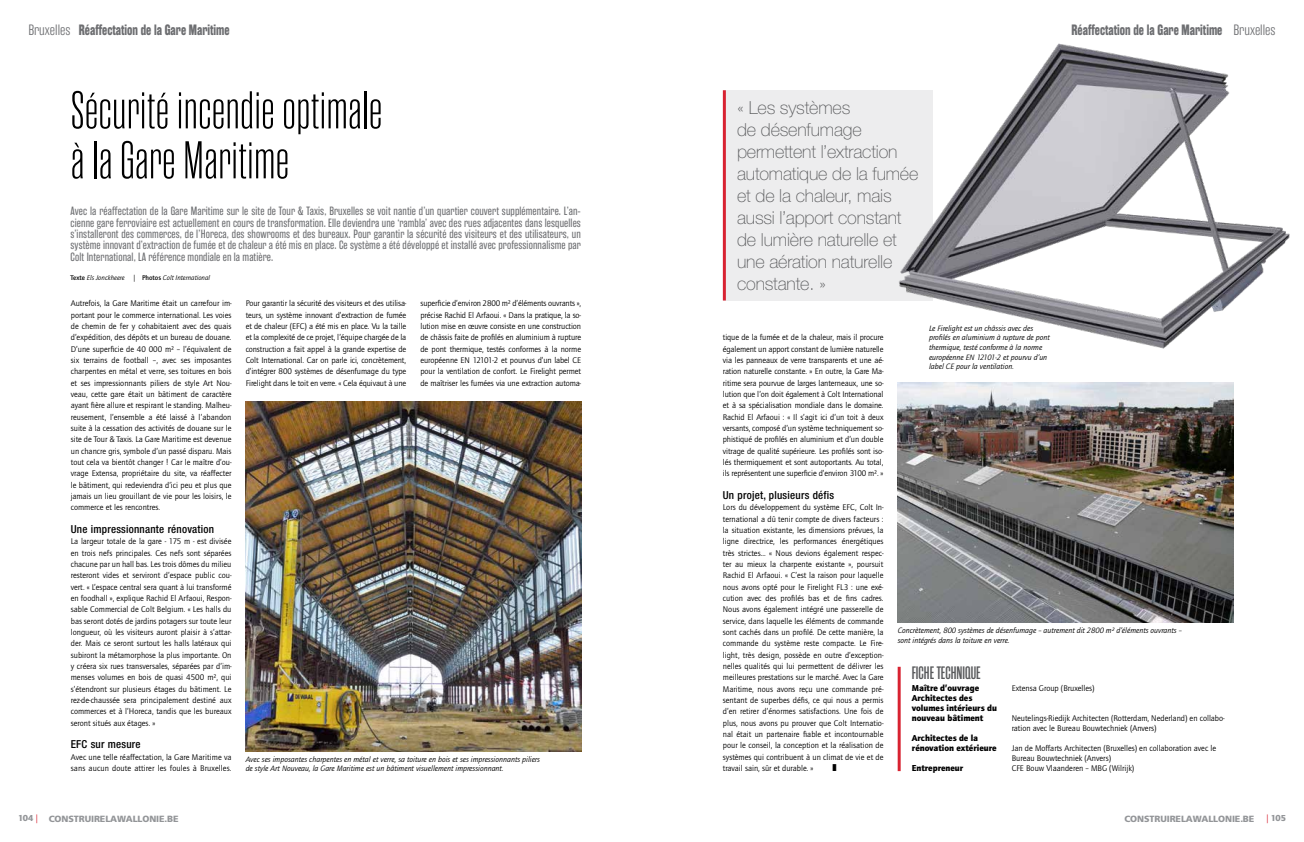
<style>
.page{position:relative;width:1304px;height:842px;background:#fff}
.page>*{position:absolute;margin:0;border:0;box-sizing:border-box;transform-origin:0 0}
.t1{font:300 53px/50px "Rama Gothic M";letter-spacing:.01em;color:#000}
.t2{font:100 18px/22px "Helvetica Neue LT Std";letter-spacing:-.01em;color:#58595b}
.t3{font:600 18px "Rama Gothic M";color:#58595b}
.t4{font:700 15px "Rama Gothic E";color:#6d6e71;scale:.89 1}
.t5{font:12px/11.3px "Rama Gothic E";letter-spacing:.01em;color:#6d6e71;text-align:justify}
.t6{font:500 condensed 11px "Helvetica Neue LT Std";letter-spacing:.02em;color:#000}
.t7{font:900 9px/10px "Quay Sans ITC Std";color:#000}
.t8{font:900 9px "Frutiger LT Std";letter-spacing:-.01em;color:#939598}
.t9{font:900 9px "Quay Sans ITC Std";color:#939598}
.t10{font:8.5px/11.3px "Quay Sans ITC Std";color:#000;text-align:justify}
.t11{font:italic 8px/9.6px "Quay Sans ITC Std";color:#000}
.t12{font:italic 7px "Quay Sans ITC Std";color:#000}
.s1{font-weight:300}
.s2{font-weight:500;font-style:normal}
.s3{font-family:"Quay Sans ITC Std"}
.s4{font-family:"Quay Sans ITC Std";font-weight:400;font-size:8.8px;color:#d82231}
.s5{font-weight:400;font-size:8.8px;color:#d82231}
</style>
<div class="page">
<img style="left:246px;top:401px;width:335px;height:350px">
<img style="left:898px;top:383px;width:335px;height:240px">
<div style="left:723px;top:90px;width:210px;height:210px;background:#ededee"></div>
<hr style="left:723px;top:90px;width:3px;height:210px;background:#d82231">
<hr style="left:898px;top:667px;width:3px;height:104px;background:#d82231">
<img style="left:889px;top:43px;width:401px;height:306px">
<h3 class="t4" style="left:28px;top:22px;width:228px"><span class="s1">Bruxelles</span> Réaffectation de la Gare Maritime</h3>
<h3 class="t4" style="left:1071px;top:22px;width:231px">Réaffectation de la Gare Maritime <span class="s1">Bruxelles</span></h3>
<h1 class="t1" style="left:71px;top:86px;width:313px">Sécurité incendie optimale à la Gare Maritime</h1>
<p class="t5" style="left:71px;top:206px;width:512px">Avec la réaffectation de la Gare Maritime sur le site de Tour &amp; Taxis, Bruxelles se voit nantie d’un quartier couvert supplémentaire. L’an&shy;cienne gare ferroviaire est actuellement en cours de transformation. Elle deviendra une ‘rambla’ avec des rues adjacentes dans lesquelles s’installeront des commerces, de l’Horeca, des showrooms et des bureaux. Pour garantir la sécurité des visiteurs et des utilisateurs, un système innovant d’extraction de fumée et de chaleur a été mis en place. Ce système a été développé et installé avec professionnalisme par Colt International, LA référence mondiale en la matière.</p>
<p class="t12" style="left:71px;top:273px;width:141px"><span class="s2">Texte</span> Els Jonckheere | <span class="s2">Photos</span> Colt International</p>
<p class="t10" style="left:71px;top:298px;width:162px">Autrefois, la Gare Maritime était un carrefour im&shy;portant pour le commerce international. Les voies de chemin de fer y cohabitaient avec des quais d’expédition, des dépôts et un bureau de douane.<br>D’une superficie de 40 000 m² – l’équivalent de six terrains de football –, avec ses imposantes charpentes en métal et verre, ses toitures en bois et ses impressionnants piliers de style Art Nou&shy;veau, cette gare était un bâtiment de caractère ayant fière allure et respirant le standing. Malheu&shy;reusement, l’ensemble a été laissé à l’abandon suite à la cessation des activités de douane sur le site de Tour &amp; Taxis. La Gare Maritime est devenue un chancre gris, symbole d’un passé disparu. Mais tout cela va bientôt changer ! Car le maître d’ou&shy;vrage Extensa, propriétaire du site, va réaffecter le bâtiment, qui redeviendra d’ici peu et plus que jamais un lieu grouillant de vie pour les loisirs, le commerce et les rencontres.</p>
<p class="t6" style="left:71px;top:522px;width:145px">Une impressionnante rénovation</p>
<p class="t10" style="left:71px;top:536px;width:162px">La largeur totale de la gare - 175 m - est divisée en trois nefs principales. Ces nefs sont séparées chacune par un hall bas. Les trois dômes du milieu resteront vides et serviront d’espace public cou&shy;vert. « L’espace central sera quant à lui transformé en foodhall », explique Rachid El Arfaoui, Respon&shy;sable Commercial de Colt Belgium. « Les halls du bas seront dotés de jardins potagers sur toute leur longueur, où les visiteurs auront plaisir à s’attar&shy;der. Mais ce seront surtout les halls latéraux qui subiront la métamorphose la plus importante. On y créera six rues transversales, séparées par d’im&shy;menses volumes en bois de quasi 4500 m², qui s’étendront sur plusieurs étages du bâtiment. Le rez-de-chaussée sera principalement destiné aux commerces et à l’Horeca, tandis que les bureaux seront situés aux étages. »</p>
<p class="t6" style="left:71px;top:738px;width:71px">EFC sur mesure</p>
<p class="t10" style="left:71px;top:751px;width:162px">Avec une telle réaffectation, la Gare Maritime va sans aucun doute attirer les foules à Bruxelles.</p>
<p class="t10" style="left:246px;top:298px;width:162px">Pour garantir la sécurité des visiteurs et des utilisa&shy;teurs, un système innovant d’extraction de fumée et de chaleur (EFC) a été mis en place. Vu la taille et la complexité de ce projet, l’équipe chargée de la construction a fait appel à la grande expertise de Colt International. Car on parle ici, concrètement, d’intégrer 800 systèmes de désenfumage du type Firelight dans le toit en verre. « Cela équivaut à une</p>
<p class="t10" style="left:420px;top:298px;width:162px">superficie d’environ 2800 m² d’éléments ouvrants », précise Rachid El Arfaoui. « Dans la pratique, la so&shy;lution mise en œuvre consiste en une construction de châssis faite de profilés en aluminium à rupture de pont thermique, testés conformes à la norme européenne EN 12101-2 et pourvus d’un label CE pour la ventilation de confort. Le Firelight permet de maîtriser les fumées via une extraction automa-</p>
<p class="t11" style="left:246px;top:754px;width:296px">Avec ses imposantes charpentes en métal et verre, sa toiture en bois et ses impressionnants piliers de style Art Nouveau, la Gare Maritime est un bâtiment visuellement impressionnant.</p>
<h2 class="t2" style="left:737px;top:96px;width:183px">« Les systèmes<br>de désenfumage permettent l’extraction automatique de la fumée et de la chaleur, mais aussi l’apport constant de lumière naturelle et une aération naturelle constante. »</h2>
<p class="t10" style="left:723px;top:332px;width:162px">tique de la fumée et de la chaleur, mais il procure également un apport constant de lumière naturelle via les panneaux de verre transparents et une aé&shy;ration naturelle constante. » En outre, la Gare Ma&shy;ritime sera pourvue de larges lanterneaux, une so&shy;lution que l’on doit également à Colt International et à sa spécialisation mondiale dans le domaine.<br>Rachid El Arfaoui : « Il s’agit ici d’un toit à deux versants, composé d’un système techniquement so&shy;phistiqué de profilés en aluminium et d’un double vitrage de qualité supérieure. Les profilés sont iso&shy;lés thermiquement et sont autoportants. Au total, ils représentent une superficie d’environ 3100 m². »</p>
<p class="t6" style="left:723px;top:488px;width:113px">Un projet, plusieurs défis</p>
<p class="t10" style="left:723px;top:502px;width:162px">Lors du développement du système EFC, Colt In&shy;ternational a dû tenir compte de divers facteurs : la situation existante, les dimensions prévues, la ligne directrice, les performances énergétiques très strictes… « Nous devions également respec&shy;ter au mieux la charpente existante », poursuit Rachid El Arfaoui. « C’est la raison pour laquelle nous avons opté pour le Firelight FL3 : une exé&shy;cution avec des profilés bas et de fins cadres.<br>Nous avons également intégré une passerelle de service, dans laquelle les éléments de commande sont cachés dans un profilé. De cette manière, la commande du système reste compacte. Le Fire&shy;light, très design, possède en outre d’exception&shy;nelles qualités qui lui permettent de délivrer les meilleures prestations sur le marché. Avec la Gare Maritime, nous avons reçu une commande pré&shy;sentant de superbes défis, ce qui nous a permis d’en retirer d’énormes satisfactions. Une fois de plus, nous avons pu prouver que Colt Internatio&shy;nal était un partenaire fiable et incontournable pour le conseil, la conception et la réalisation de systèmes qui contribuent à un climat de vie et de travail sain, sûr et durable. »</p>
<p class="t11" style="left:929px;top:323px;width:122px">Le Firelight est un châssis avec des profilés en aluminium à rupture de pont thermique, testé conforme à la norme européenne EN 12101-2 et pourvu d’un label CE pour la ventilation.</p>
<p class="t11" style="left:898px;top:626px;width:286px">Concrètement, 800 systèmes de désenfumage – autrement dit 2800 m² d’éléments ouvrants – sont intégrés dans la toiture en verre.</p>
<h2 class="t3" style="left:912px;top:663px;width:70px">FICHE TECHNIQUE</h2>
<p class="t7" style="left:912px;top:683px;width:69px">Maître d’ouvrage</p>
<p class="t10" style="left:1012px;top:683px;width:85px">Extensa Group (Bruxelles)</p>
<p class="t7" style="left:912px;top:693px;width:87px">Architectes des volumes intérieurs du nouveau bâtiment</p>
<p class="t10" style="left:1012px;top:713px;width:214px;line-height:10px">Neutelings-Riedijk Architecten (Rotterdam, Nederland) en collabo&shy;ration avec le Bureau Bouwtechniek (Anvers)</p>
<p class="t7" style="left:912px;top:733px;width:86px">Architectes de la rénovation extérieure</p>
<p class="t10" style="left:1012px;top:743px;width:206px;line-height:10px">Jan de Moffarts Architecten (Bruxelles) en collaboration avec le<br>Bureau Bouwtechniek (Anvers)</p>
<p class="t7" style="left:912px;top:763px;width:53px">Entrepreneur</p>
<p class="t10" style="left:1012px;top:763px;width:124px">CFE Bouw Vlaanderen – MBG (Wilrijk)</p>
<p class="t8" style="left:18px;top:813px;width:162px"><span class="s3">104</span> <span class="s4">|</span> CONSTRUIRELAWALLONIE.BE</p>
<p class="t8" style="left:1124px;top:813px;width:131px">CONSTRUIRELAWALLONIE.BE</p>
<p class="t9" style="left:1266px;top:813px;width:21px"><span class="s5">|</span> 105</p>
</div>
